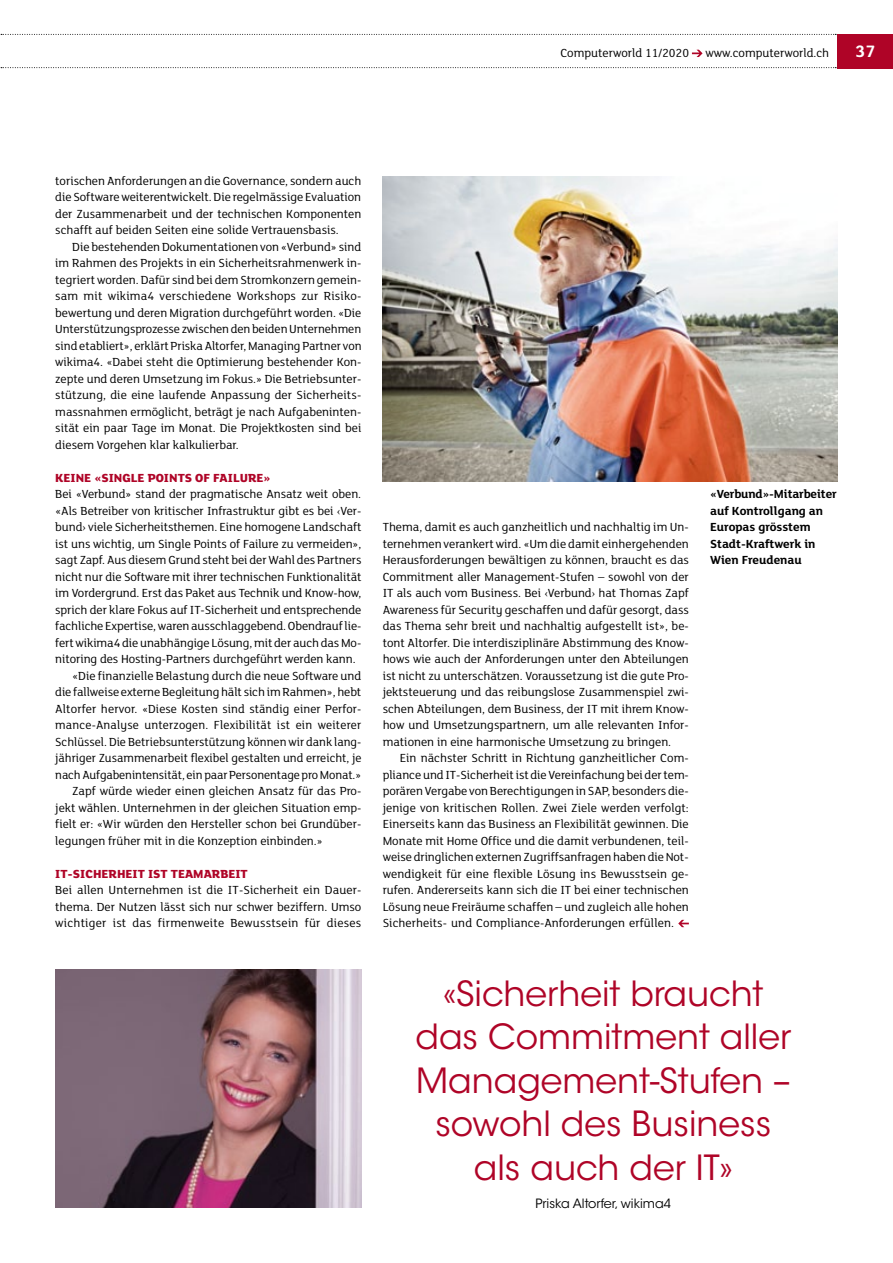
<style>
.page{position:relative;width:893px;height:1263px;background:#fff}
.page>*{position:absolute;margin:0;border:0;box-sizing:border-box;transform-origin:0 0}
.t1{font:34.5px/43.5px "ITC Avant Garde Std";color:#af0427;text-align:center}
._00_Seitenzahl{font:700 18px "FS Lola";color:#fff}
._04_Lauftext{font:12.75px/16.5px "FS Lola";color:#000;text-align:justify}
._04_Lauftext_ohne_Ei{font:12.75px/16.5px "FS Lola";color:#000;text-align:justify}
._08_BU{font:700 12.75px/16.5px "FS Lola";color:#000}
._07_Zwiti{font:800 12.75px "FS Lola";color:#af0427}
._00_Rubrik_Web_etc{font:12.75px "FS Lola";color:#000}
.t2{font:12.75px "ITC Avant Garde Std";color:#000}
.s1{font-family:"Minion Pro"}
</style>
<div class="page">
<svg style="left:678px;top:920px;width:11px;height:7px"></svg>
<img style="left:383px;top:177px;width:455px;height:305px">
<img style="left:55px;top:969px;width:306px;height:239px">
<svg style="left:692px;top:50px;width:11px;height:7px"></svg>
<div style="left:838px;top:34px;width:55px;height:34px;background:#af0427"></div>
<svg style="left:1px;top:67px;width:835px;height:1px"></svg>
<svg style="left:1px;top:34px;width:835px;height:1px"></svg>
<p class="_00_Rubrik_Web_etc" style="left:560px;top:44px;width:130px">Computerworld 11/2020</p>
<p class="_00_Rubrik_Web_etc" style="left:705px;top:44px;width:125px">www.computerworld.ch</p>
<p class="_00_Seitenzahl" style="left:855px;top:39px;width:22px">37</p>
<p class="_04_Lauftext" style="left:55px;top:172px;width:308px">torischen Anforderungen an die Governance, sondern auch die Software weiterentwickelt. Die regelmässige Evaluation der Zusammenarbeit und der technischen Komponenten schafft auf beiden Seiten eine solide Vertrauensbasis.</p>
<p class="_04_Lauftext" style="left:55px;top:238px;width:308px;text-align:left;text-indent:17px">Die bestehenden Dokumentationen von «Verbund» sind im Rahmen des Projekts in ein Sicherheitsrahmenwerk in&shy;tegriert worden. Dafür sind bei dem Stromkonzern gemein&shy;sam mit wikima4 verschiedene Workshops zur Risiko&shy;bewertung und deren Migration durchgeführt worden. «Die Unterstützungsprozesse zwischen den beiden Unternehmen sind etabliert», erklärt Priska Altorfer, Managing Partner von wikima4. «Dabei steht die Optimierung bestehender Kon&shy;zepte und deren Umsetzung im Fokus.» Die Betriebsunter&shy;stützung, die eine laufende Anpassung der Sicherheits&shy;massnahmen ermöglicht, beträgt je nach Aufgabeninten&shy;sität ein paar Tage im Monat. Die Projektkosten sind bei diesem Vorgehen klar kalkulierbar.</p>
<p class="_07_Zwiti" style="left:55px;top:469px;width:217px">KEINE «SINGLE POINTS OF FAILURE»</p>
<p class="_04_Lauftext_ohne_Ei" style="left:55px;top:485px;width:308px">Bei «Verbund» stand der pragmatische Ansatz weit oben. «Als Betreiber von kritischer Infrastruktur gibt es bei <span class="s1">‹</span>Ver&shy;bund<span class="s1">›</span> viele Sicherheitsthemen. Eine homogene Landschaft ist uns wichtig, um Single Points of Failure zu vermeiden», sagt Zapf. Aus diesem Grund steht bei der Wahl des Partners nicht nur die Software mit ihrer technischen Funktionalität im Vordergrund. Erst das Paket aus Technik und Know-how, sprich der klare Fokus auf IT-Sicherheit und entsprechende fachliche Expertise, waren ausschlaggebend. Obendrauf lie&shy;fert wikima4 die unabhängige Lösung, mit der auch das Mo&shy;nitoring des Hosting-Partners durchgeführt werden kann.</p>
<p class="_04_Lauftext" style="left:55px;top:667px;width:308px;text-indent:17px">«Die finanzielle Belastung durch die neue Software und die fallweise externe Begleitung hält sich im Rahmen», hebt Altorfer hervor. «Diese Kosten sind ständig einer Perfor&shy;mance-Analyse unterzogen. Flexibilität ist ein weiterer Schlüssel. Die Betriebsunterstützung können wir dank lang&shy;jähriger Zusammenarbeit flexibel gestalten und erreicht, je nach Aufgabenintensität, ein paar Personentage pro Monat.»</p>
<p class="_04_Lauftext" style="left:55px;top:782px;width:308px;text-indent:17px">Zapf würde wieder einen gleichen Ansatz für das Pro&shy;jekt wählen. Unternehmen in der gleichen Situation emp&shy;fielt er: «Wir würden den Hersteller schon bei Grundüber&shy;legungen früher mit in die Konzeption einbinden.»</p>
<p class="_07_Zwiti" style="left:55px;top:865px;width:194px">IT-SICHERHEIT IST TEAMARBEIT</p>
<p class="_04_Lauftext_ohne_Ei" style="left:55px;top:881px;width:308px">Bei allen Unternehmen ist die IT-Sicherheit ein Dauer&shy;thema. Der Nutzen lässt sich nur schwer beziffern. Umso wichtiger ist das firmenweite Bewusstsein für dieses</p>
<p class="_04_Lauftext_ohne_Ei" style="left:383px;top:518px;width:308px">Thema, damit es auch ganzheitlich und nachhaltig im Un&shy;ternehmen verankert wird. «Um die damit einhergehenden Herausforderungen bewältigen zu können, braucht es das Commitment aller Management-Stufen – sowohl von der IT als auch vom Business. Bei <span class="s1">‹</span>Verbund<span class="s1">›</span> hat Thomas Zapf Awareness für Security geschaffen und dafür gesorgt, dass das Thema sehr breit und nachhaltig aufgestellt ist», be&shy;tont Altorfer. Die interdisziplinäre Abstimmung des Know&shy;hows wie auch der Anforderungen unter den Abteilungen ist nicht zu unterschätzen. Voraussetzung ist die gute Pro&shy;jektsteuerung und das reibungslose Zusammenspiel zwi&shy;schen Abteilungen, dem Business, der IT mit ihrem Know&shy;how und Umsetzungspartnern, um alle relevanten Infor&shy;mationen in eine harmonische Umsetzung zu bringen.</p>
<p class="_04_Lauftext" style="left:383px;top:749px;width:308px;text-indent:17px">Ein nächster Schritt in Richtung ganzheitlicher Com&shy;pliance und IT-Sicherheit ist die Vereinfachung bei der tem&shy;porären Vergabe von Berechtigungen in SAP, besonders die&shy;jenige von kritischen Rollen. Zwei Ziele werden verfolgt:<br>Einerseits kann das Business an Flexibilität gewinnen. Die Monate mit Home Office und die damit verbundenen, teil&shy;weise dringlichen externen Zugriffsanfragen haben die Not&shy;wendigkeit für eine flexible Lösung ins Bewusstsein ge&shy;rufen. Andererseits kann sich die IT bei einer technischen Lösung neue Freiräume schaffen – und zugleich alle hohen Sicherheits- und Compliance-Anforderungen erfüllen.</p>
<p class="_08_BU" style="left:710px;top:485px;width:128px">«Verbund»-Mitarbeiter auf Kontrollgang an<br>Europas grösstem<br>Stadt-Kraftwerk in<br>Wien Freudenau</p>
<p class="t1" style="left:415px;top:972px;width:377px">«Sicherheit braucht das Commitment aller<br>Management-Stufen – sowohl des Business als auch der IT»</p>
<p class="t2" style="left:535px;top:1195px;width:137px">Priska Altorfer, wikima4</p>
</div>
